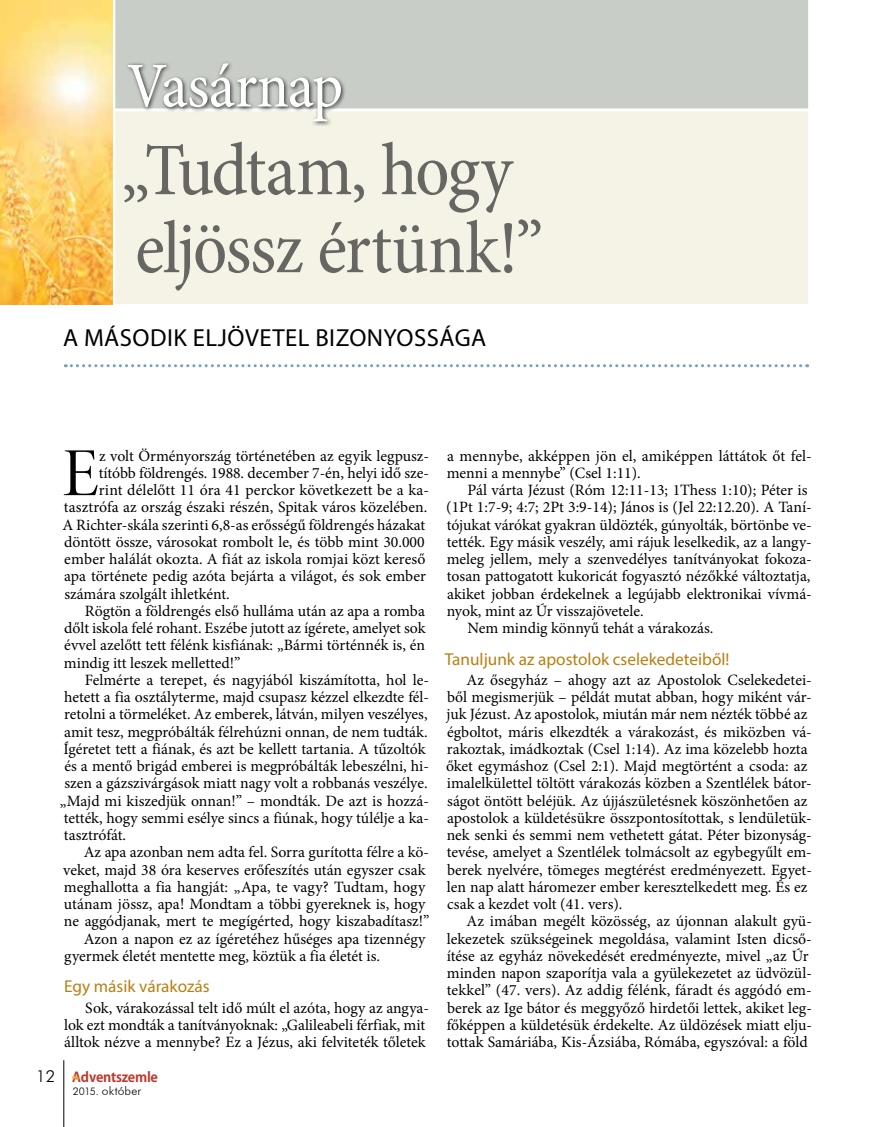
<style>
.page{position:relative;width:872px;height:1127px;background:#fff}
.page>*{position:absolute;margin:0;border:0;box-sizing:border-box;transform-origin:0 0}
.t1{font:condensed 75px/78px "Minion Pro";letter-spacing:-.025em;color:#666763}
.t2{font:69px "Minion Pro Disp";color:#000}
.t3{font:condensed 64.5px "Minion Pro";letter-spacing:-.02em;color:#fff}
.t4{font:24.75px "Myriad Pro";letter-spacing:.02em;color:#000}
.t5{font:17.25px "Myriad Pro";color:#b97f12}
.t6{font:15.75px/17.2px "Minion Pro";color:#000}
.t7{font:700 13.5px "Koz Go Pr 6 N";letter-spacing:-.02em;color:#be3a2e}
.t8{font:300 12px "Futura BT";letter-spacing:.015em;color:#000}
.s1{font-family:"Futura BT";font-weight:300;font-size:16.5px;color:#000}
.s2{font-size:10.5px}
</style>
<div class="page">
<svg style="left:65px;top:364px;width:742px;height:3px"></svg>
<div style="left:112px;top:0;width:696px;height:108px;background:#c9cdc7"></div>
<div style="left:112px;top:108px;width:699px;height:199px;background:#f4f3e6;border:3px solid #fff"></div>
<div style="left:125px;top:61px;width:221px;height:66px;background:#000;opacity:.75"></div>
<img style="left:0;top:0;width:112px;height:304px">
<hr style="left:64px;top:1060px;width:1px;height:67px;background:#000">
<svg style="left:72px;top:1075px;width:6px;height:4px"></svg>
<h3 class="t3" style="left:127px;top:44px;width:217px">Vasárnap</h3>
<h1 class="t1" style="left:121px;top:132px;width:424px">„Tudtam, hogy eljössz értünk!”</h1>
<h3 class="t4" style="left:63px;top:322px;width:425px">A MÁSODIK ELJÖVETEL BIZONYOSSÁGA</h3>
<h2 class="t2" style="left:62px;top:431px;width:38px">E</h2>
<p class="t6" style="left:99px;top:447px;width:331px">z volt Örményország történetében az egyik legpusz-</p>
<p class="t6" style="left:99px;top:464px;width:332px">títóbb földrengés. 1988. december 7-én, helyi idő sze-</p>
<p class="t6" style="left:99px;top:481px;width:332px">rint délelőtt 11 óra 41 perckor következett be a ka-</p>
<p class="t6" style="left:64px;top:499px;width:365px">tasztrófa az ország északi részén, Spitak város közelében.</p>
<p class="t6" style="left:62px;top:516px;width:364px">A Richter-skála szerinti 6,8-as erősségű földrengés házakat</p>
<p class="t6" style="left:64px;top:533px;width:362px">döntött össze, városokat rombolt le, és több mint 30.000</p>
<p class="t6" style="left:64px;top:550px;width:363px">ember halálát okozta. A fiát az iskola romjai közt kereső</p>
<p class="t6" style="left:64px;top:568px;width:363px">apa története pedig azóta bejárta a világot, és sok ember</p>
<p class="t6" style="left:64px;top:585px;width:167px">számára szolgált ihletként.</p>
<p class="t6" style="left:85px;top:602px;width:342px">Rögtön a földrengés első hulláma után az apa a romba</p>
<p class="t6" style="left:64px;top:619px;width:363px">dőlt iskola felé rohant. Eszébe jutott az ígérete, amelyet sok</p>
<p class="t6" style="left:64px;top:637px;width:362px">évvel azelőtt tett félénk kisfiának: „Bármi történnék is, én</p>
<p class="t6" style="left:64px;top:654px;width:178px">mindig itt leszek melletted!”</p>
<p class="t6" style="left:85px;top:671px;width:346px">Felmérte a terepet, és nagyjából kiszámította, hol le-</p>
<p class="t6" style="left:64px;top:688px;width:366px">hetett a fia osztályterme, majd csupasz kézzel elkezdte fél-</p>
<p class="t6" style="left:64px;top:706px;width:365px">retolni a törmeléket. Az emberek, látván, milyen veszélyes,</p>
<p class="t6" style="left:64px;top:723px;width:365px">amit tesz, megpróbálták félrehúzni onnan, de nem tudták.</p>
<p class="t6" style="left:64px;top:740px;width:363px">Ígéretet tett a fiának, és azt be kellett tartania. A tűzoltók</p>
<p class="t6" style="left:64px;top:757px;width:366px">és a mentő brigád emberei is megpróbálták lebeszélni, hi-</p>
<p class="t6" style="left:64px;top:775px;width:365px">szen a gázszivárgások miatt nagy volt a robbanás veszélye.</p>
<p class="t6" style="left:60px;top:792px;width:371px">„Majd mi kiszedjük onnan!” – mondták. De azt is hozzá-</p>
<p class="t6" style="left:64px;top:809px;width:367px">tették, hogy semmi esélye sincs a fiúnak, hogy túlélje a ka-</p>
<p class="t6" style="left:64px;top:826px;width:64px">tasztrófát.</p>
<p class="t6" style="left:84px;top:844px;width:347px">Az apa azonban nem adta fel. Sorra gurította félre a kö-</p>
<p class="t6" style="left:63px;top:861px;width:364px">veket, majd 38 óra keserves erőfeszítés után egyszer csak</p>
<p class="t6" style="left:64px;top:878px;width:363px">meghallotta a fia hangját: „Apa, te vagy? Tudtam, hogy</p>
<p class="t6" style="left:64px;top:895px;width:363px">utánam jössz, apa! Mondtam a többi gyereknek is, hogy</p>
<p class="t6" style="left:64px;top:913px;width:367px">ne aggódjanak, mert te megígérted, hogy kiszabadítasz!”</p>
<p class="t6" style="left:84px;top:930px;width:343px">Azon a napon ez az ígéretéhez hűséges apa tizennégy</p>
<p class="t6" style="left:64px;top:947px;width:317px">gyermek életét mentette meg, köztük a fia életét is.</p>
<p class="t5" style="left:64px;top:976px;width:147px">Egy másik várakozás</p>
<p class="t6" style="left:64px;top:999px;width:366px;text-indent:21px">Sok, várakozással telt idő múlt el azóta, hogy az angya&shy;lok ezt mondták a tanítványoknak: „Galileabeli férfiak, mit álltok nézve a mennybe? Ez a Jézus, aki felviteték tőletek</p>
<p class="t7" style="left:36px;top:1069px;width:123px"><span class="s1">12</span> Adventszemle</p>
<p class="t8" style="left:73px;top:1083px;width:70px"><span class="s2">2015.</span> október</p>
<p class="t6" style="left:447px;top:447px;width:367px">a mennybe, akképpen jön el, amiképpen láttátok őt fel&shy;menni a mennybe” (Csel 1:11).</p>
<p class="t6" style="left:467px;top:481px;width:341px">Pál várta Jézust (Róm 12:11-13; 1Thess 1:10); Péter is</p>
<p class="t6" style="left:446px;top:499px;width:367px">(1Pt 1:7-9; 4:7; 2Pt 3:9-14); János is (Jel 22:12.20). A Taní-</p>
<p class="t6" style="left:447px;top:516px;width:367px">tójukat várókat gyakran üldözték, gúnyolták, börtönbe ve-</p>
<p class="t6" style="left:447px;top:533px;width:365px">tették. Egy másik veszély, ami rájuk leselkedik, az a langy-</p>
<p class="t6" style="left:447px;top:550px;width:367px">meleg jellem, mely a szenvedélyes tanítványokat fokoza-</p>
<p class="t6" style="left:447px;top:568px;width:365px">tosan pattogatott kukoricát fogyasztó nézőkké változtatja,</p>
<p class="t6" style="left:447px;top:585px;width:366px">akiket jobban érdekelnek a legújabb elektronikai vívmá-</p>
<p class="t6" style="left:447px;top:602px;width:198px">nyok, mint az Úr visszajövetele.</p>
<p class="t6" style="left:467px;top:619px;width:247px">Nem mindig könnyű tehát a várakozás.</p>
<p class="t5" style="left:445px;top:648px;width:286px">Tanuljunk az apostolok cselekedeteiből!</p>
<p class="t6" style="left:446px;top:671px;width:367px;text-indent:21px">Az ősegyház – ahogy azt az Apostolok Cselekedetei&shy;ből megismerjük – példát mutat abban, hogy miként vár&shy;juk Jézust. Az apostolok, miután már nem nézték többé az égboltot, máris elkezdték a várakozást, és miközben vá&shy;rakoztak, imádkoztak (Csel 1:14). Az ima közelebb hozta őket egymáshoz (Csel 2:1). Majd megtörtént a csoda: az imalelkülettel töltött várakozás közben a Szentlélek bátor&shy;ságot öntött beléjük. Az újjászületésnek köszönhetően az apostolok a küldetésükre összpontosítottak, s lendületük&shy;nek senki és semmi nem vethetett gátat. Péter bizonyság&shy;tevése, amelyet a Szentlélek tolmácsolt az egybegyűlt em&shy;berek nyelvére, tömeges megtérést eredményezett. Egyet&shy;len nap alatt háromezer ember keresztelkedett meg. És ez csak a kezdet volt (41. vers).</p>
<p class="t6" style="left:447px;top:913px;width:367px;text-indent:20px">Az imában megélt közösség, az újonnan alakult gyü&shy;lekezetek szükségeinek megoldása, valamint Isten dicső&shy;ítése az egyház növekedését eredményezte, mivel „az Úr minden napon szaporítja vala a gyülekezetet az üdvözül&shy;tekkel” (47. vers). Az addig félénk, fáradt és aggódó em&shy;berek az Ige bátor és meggyőző hirdetői lettek, akiket leg&shy;főképpen a küldetésük érdekelte. Az üldözések miatt elju&shy;tottak Samáriába, Kis-Ázsiába, Rómába, egyszóval: a föld</p>
</div>
